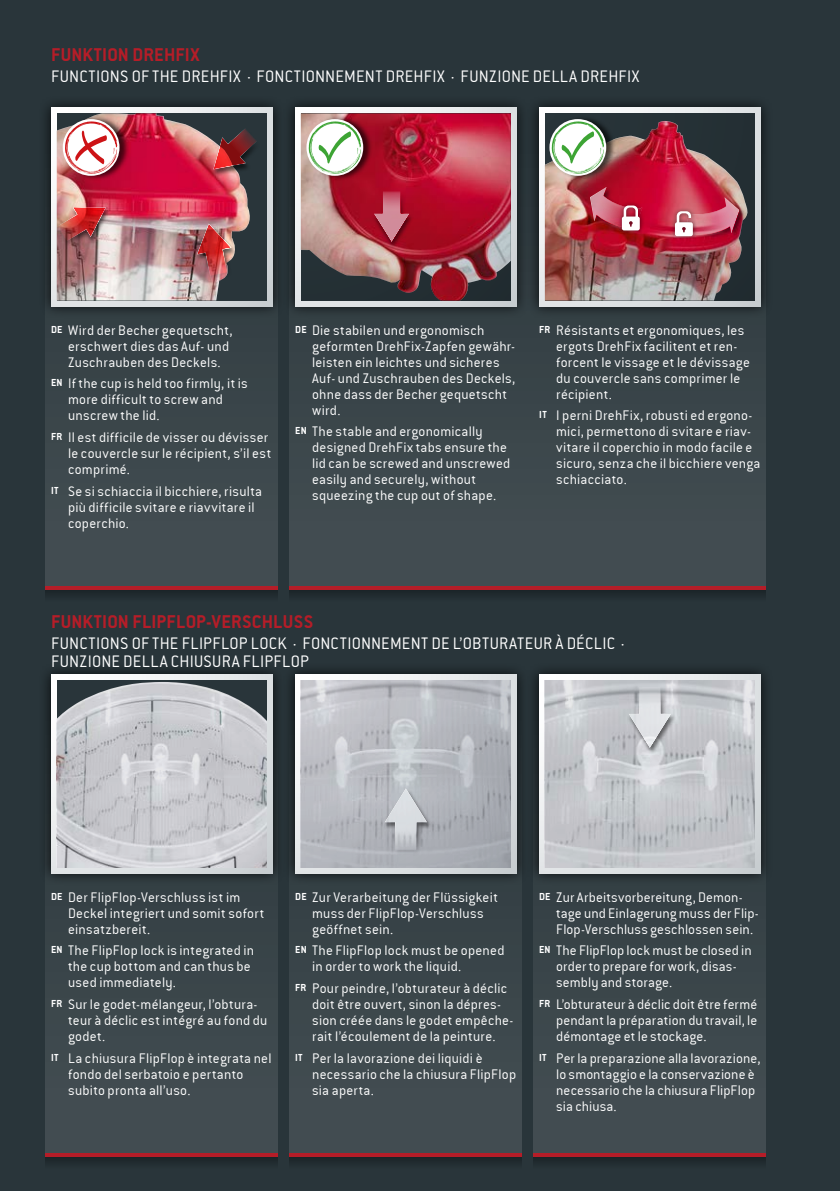
<style>
.page{position:relative;width:840px;height:1191px;background:#fff}
.page>*{position:absolute;margin:0;border:0;box-sizing:border-box;transform-origin:0 0}
.t1{font:20px "Conduit ITCTT Bold";letter-spacing:.015em;color:#b51d28}
.t2{font:18px/18px "Conduit ITCTT Light";letter-spacing:.015em;color:#fff}
.t3{font:15px/16px "Conduit OSITCTT Light";letter-spacing:.015em;color:#fff}
.s1{font-family:"Conduit OSITCTT Bold";font-size:11px}
</style>
<div class="page">
<div style="left:0;top:0;width:839px;height:1191px;background:#29353a"></div>
<div style="left:45px;top:1157px;width:233px;height:11px;background:#212b30"></div>
<div style="left:45px;top:669px;width:233px;height:484px;background:#3d484c"></div>
<hr style="left:45px;top:1153px;width:233px;height:4px;background:#b51d28">
<div style="left:289px;top:1157px;width:233px;height:11px;background:#212b30"></div>
<div style="left:289px;top:669px;width:233px;height:484px;background:#3d484c"></div>
<hr style="left:289px;top:1153px;width:233px;height:4px;background:#b51d28">
<div style="left:533px;top:1157px;width:232px;height:11px;background:#212b30"></div>
<div style="left:533px;top:669px;width:232px;height:484px;background:#3d484c"></div>
<hr style="left:533px;top:1153px;width:232px;height:4px;background:#b51d28">
<div style="left:45px;top:590px;width:233px;height:11px;background:#212b30"></div>
<div style="left:45px;top:102px;width:233px;height:484px;background:#3d484c"></div>
<hr style="left:45px;top:586px;width:233px;height:4px;background:#b51d28">
<div style="left:289px;top:590px;width:476px;height:11px;background:#212b30"></div>
<div style="left:289px;top:102px;width:476px;height:484px;background:#3d484c"></div>
<hr style="left:289px;top:586px;width:476px;height:4px;background:#b51d28">
<div style="left:39px;top:663px;width:246px;height:222px;background:#000;opacity:.8"></div>
<svg style="left:51px;top:675px;width:221px;height:198px;background:#d1d4d6"></svg>
<div style="left:39px;top:96px;width:246px;height:222px;background:#000;opacity:.8"></div>
<svg style="left:51px;top:108px;width:221px;height:198px;background:#d7dadb"></svg>
<div style="left:283px;top:663px;width:245px;height:222px;background:#000;opacity:.8"></div>
<svg style="left:295px;top:675px;width:221px;height:198px;background:#dee1e3"></svg>
<div style="left:283px;top:96px;width:245px;height:222px;background:#000;opacity:.8"></div>
<svg style="left:295px;top:108px;width:221px;height:198px;background:#d7d7da"></svg>
<div style="left:527px;top:96px;width:245px;height:222px;background:#000;opacity:.8"></div>
<svg style="left:539px;top:108px;width:221px;height:198px;background:#d6d9db"></svg>
<div style="left:527px;top:663px;width:245px;height:222px;background:#000;opacity:.8"></div>
<svg style="left:539px;top:675px;width:221px;height:198px;background:#e1e4e5"></svg>
<img style="left:300px;top:680px;width:210px;height:187px">
<img style="left:300px;top:113px;width:210px;height:187px">
<div style="left:544px;top:113px;width:210px;height:187px;background:#29353a"></div>
<img style="left:544px;top:121px;width:204px;height:179px">
<img style="left:544px;top:680px;width:210px;height:187px">
<img style="left:57px;top:682px;width:209px;height:185px">
<div style="left:57px;top:113px;width:209px;height:187px;background:#29353a"></div>
<img style="left:57px;top:113px;width:193px;height:187px">
<div style="left:626px;top:687px;width:50px;height:68px;background:#000;opacity:.75"></div>
<svg style="left:628px;top:680px;width:43px;height:68px;background:#c7c9cd"></svg>
<div style="left:382px;top:788px;width:50px;height:69px;background:#000;opacity:.75"></div>
<svg style="left:384px;top:788px;width:43px;height:67px;background:#bbbec4"></svg>
<div style="left:56px;top:207px;width:55px;height:40px;background:#000;opacity:.75"></div>
<img style="left:53px;top:207px;width:53px;height:37px">
<div style="left:371px;top:192px;width:43px;height:57px;background:#000;opacity:.75"></div>
<svg style="left:373px;top:186px;width:36px;height:56px;background:#b43c51"></svg>
<div style="left:195px;top:223px;width:41px;height:59px;background:#000;opacity:.75"></div>
<img style="left:196px;top:223px;width:35px;height:57px">
<div style="left:211px;top:129px;width:50px;height:48px;background:#000;opacity:.75"></div>
<svg style="left:213px;top:125px;width:47px;height:45px"></svg>
<div style="left:588px;top:186px;width:60px;height:49px;background:#000;opacity:.75"></div>
<div style="left:684px;top:197px;width:61px;height:44px;background:#000;opacity:.75"></div>
<div style="left:669px;top:207px;width:28px;height:34px;background:#000;opacity:.55"></div>
<svg style="left:674px;top:197px;width:65px;height:39px;background:#cd677a"></svg>
<div style="left:616px;top:201px;width:28px;height:34px;background:#000;opacity:.55"></div>
<svg style="left:589px;top:187px;width:53px;height:43px;background:#c14b5e"></svg>
<div style="left:549px;top:115px;width:66px;height:66px;background:#000;opacity:.65"></div>
<svg style="left:549px;top:119px;width:57px;height:57px"></svg>
<svg style="left:551px;top:121px;width:52px;height:53px;background:#c9d9c6"></svg>
<div style="left:63px;top:115px;width:66px;height:66px;background:#000;opacity:.65"></div>
<svg style="left:63px;top:119px;width:56px;height:57px"></svg>
<svg style="left:65px;top:121px;width:52px;height:53px;background:#e4b6b7"></svg>
<div style="left:307px;top:115px;width:65px;height:66px;background:#000;opacity:.65"></div>
<svg style="left:306px;top:119px;width:57px;height:57px"></svg>
<svg style="left:308px;top:121px;width:53px;height:53px;background:#d0d9c7"></svg>
<h1 class="t1" style="left:51px;top:42px;width:150px">FUNKTION DREHFIX</h1>
<p class="t2" style="left:51px;top:66px;width:590px">FUNCTIONS OF THE DREHFIX · FONCTIONNEMENT DREHFIX · FUNZIONE DELLA DREHFIX</p>
<p class="t3" style="left:68px;top:321px;width:166px;text-indent:-17px"><span class="s1">DE</span> Wird der Becher gequetscht, erschwert dies das Auf- und<br>Zuschrauben des Deckels.</p>
<p class="t3" style="left:68px;top:375px;width:181px;text-indent:-17px"><span class="s1">EN</span> If the cup is held too firmly, it is more difficult to screw and unscrew the lid.</p>
<p class="t3" style="left:68px;top:429px;width:204px;text-indent:-17px"><span class="s1">FR</span> Il est difficile de visser ou dévisser le couvercle sur le récipient, s’il est comprimé.</p>
<p class="t3" style="left:68px;top:482px;width:195px;text-indent:-17px"><span class="s1">IT</span> Se si schiaccia il bicchiere, risulta più difficile svitare e riavvitare il coperchio.</p>
<p class="t3" style="left:312px;top:321px;width:205px;text-indent:-17px"><span class="s1">DE</span> Die stabilen und ergonomisch geformten DrehFix-Zapfen gewähr&shy;leisten ein leichtes und sicheres<br>Auf- und Zuschrauben des Deckels, ohne dass der Becher gequetscht wird.</p>
<p class="t3" style="left:312px;top:423px;width:200px;text-indent:-17px"><span class="s1">EN</span> The stable and ergonomically designed DrehFix tabs ensure the lid can be screwed and unscrewed easily and securely, without squeezing the cup out of shape.</p>
<p class="t3" style="left:556px;top:321px;width:195px;text-indent:-17px"><span class="s1">FR</span> Résistants et ergonomiques, les ergots DrehFix facilitent et ren&shy;forcent le vissage et le dévissage du couvercle sans comprimer le récipient.</p>
<p class="t3" style="left:556px;top:407px;width:206px;text-indent:-17px"><span class="s1">IT</span> I perni DrehFix, robusti ed ergono&shy;mici, permettono di svitare e riav&shy;vitare il coperchio in modo facile e sicuro, senza che il bicchiere venga schiacciato.</p>
<h1 class="t1" style="left:51px;top:609px;width:263px">FUNKTION FLIPFLOP-VERSCHLUSS</h1>
<p class="t2" style="left:51px;top:633px;width:577px">FUNCTIONS OF THE FLIPFLOP LOCK · FONCTIONNEMENT DE L’OBTURATEUR À DÉCLIC ·<br>FUNZIONE DELLA CHIUSURA FLIPFLOP</p>
<p class="t3" style="left:68px;top:888px;width:197px;text-indent:-17px"><span class="s1">DE</span> Der FlipFlop-Verschluss ist im<br>Deckel integriert und somit sofort einsatzbereit.</p>
<p class="t3" style="left:68px;top:942px;width:187px;text-indent:-17px"><span class="s1">EN</span> The FlipFlop lock is integrated in the cup bottom and can thus be used immediately.</p>
<p class="t3" style="left:68px;top:996px;width:201px;text-indent:-17px"><span class="s1">FR</span> Sur le godet-mélangeur, l’obtura&shy;teur à déclic est intégré au fond du godet.</p>
<p class="t3" style="left:68px;top:1049px;width:205px;text-indent:-17px"><span class="s1">IT</span> La chiusura FlipFlop è integrata nel fondo del serbatoio e pertanto subito pronta all’uso.</p>
<p class="t3" style="left:312px;top:888px;width:187px;text-indent:-17px"><span class="s1">DE</span> Zur Verarbeitung der Flüssigkeit muss der FlipFlop-Verschluss geöffnet sein.</p>
<p class="t3" style="left:312px;top:942px;width:194px;text-indent:-17px"><span class="s1">EN</span> The FlipFlop lock must be opened in order to work the liquid.</p>
<p class="t3" style="left:312px;top:980px;width:203px;text-indent:-17px"><span class="s1">FR</span> Pour peindre, l’obturateur à déclic doit être ouvert, sinon la dépres&shy;sion créée dans le godet empêche&shy;rait l’écoulement de la peinture.</p>
<p class="t3" style="left:312px;top:1049px;width:205px;text-indent:-17px"><span class="s1">IT</span> Per la lavorazione dei liquidi è necessario che la chiusura FlipFlop sia aperta.</p>
<p class="t3" style="left:556px;top:888px;width:204px;text-indent:-17px"><span class="s1">DE</span> Zur Arbeitsvorbereitung, Demon&shy;tage und Einlagerung muss der Flip-<br>Flop-Verschluss geschlossen sein.</p>
<p class="t3" style="left:556px;top:942px;width:197px;text-indent:-17px"><span class="s1">EN</span> The FlipFlop lock must be closed in order to prepare for work, disas&shy;sembly and storage.</p>
<p class="t3" style="left:556px;top:996px;width:202px;text-align:justify;text-indent:-17px"><span class="s1">FR</span> L’obturateur à déclic doit être fermé pendant la préparation du travail, le démontage et le stockage.</p>
<p class="t3" style="left:556px;top:1049px;width:206px;text-indent:-17px"><span class="s1">IT</span> Per la preparazione alla lavorazione, lo smontaggio e la conservazione è necessario che la chiusura FlipFlop sia chiusa.</p>
</div>
